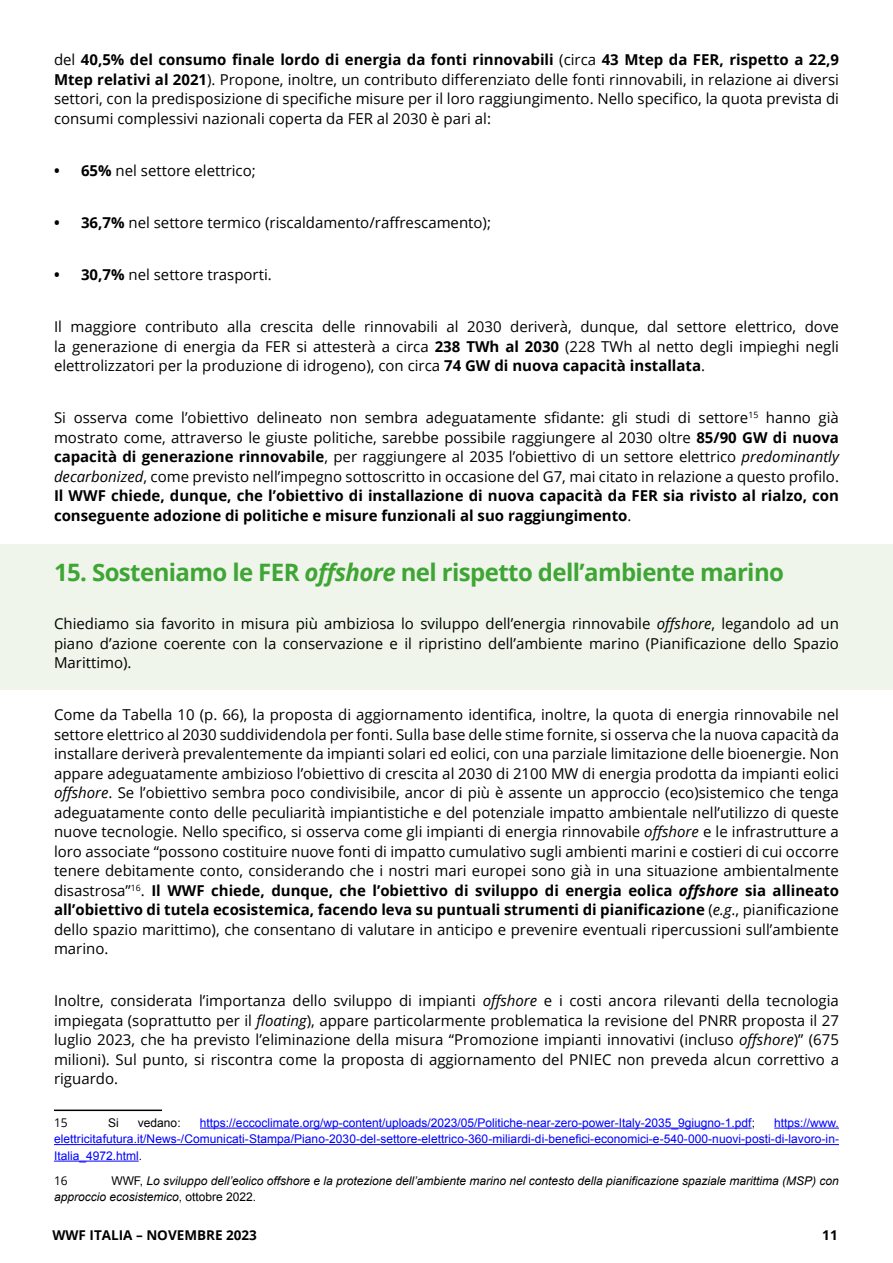
<style>
.page{position:relative;width:893px;height:1263px;background:#fff}
.page>*{position:absolute;margin:0;border:0;box-sizing:border-box;transform-origin:0 0}
.t1{font:700 24px "Open Sans";letter-spacing:-.025em;color:#3fa535}
.t2{font:15px/19.5px "Open Sans";color:#000;text-align:justify}
.t3{font:700 13.5px "Open Sans";color:#000}
.t4{font:12px/16.5px "Arial";color:#00f;text-align:justify}
.t5{font:italic 12px/16.5px "Arial";color:#000}
.t6{font:12px "Arial";color:#000}
.t7{font:12px "Open Sans";color:#000}
.s1{font-weight:700}
.s2{font-style:italic}
.s3{font-weight:700;font-style:italic}
.s4{color:#000}
.s5{font-style:normal}
</style>
<div class="page">
<div style="left:0;top:544px;width:893px;height:146px;background:#eff5ea"></div>
<hr style="left:54px;top:1109px;width:108px;height:2px;background:#000">
<hr style="left:200px;top:1128px;width:552px;height:1px;background:#00f">
<hr style="left:774px;top:1128px;width:65px;height:1px;background:#00f">
<hr style="left:54px;top:1144px;width:785px;height:1px;background:#00f">
<hr style="left:54px;top:1161px;width:85px;height:1px;background:#00f">
<p class="t2" style="left:54px;top:50px;width:786px">del <span class="s1">40,5% del consumo finale lordo di energia da fonti rinnovabili</span> (circa <span class="s1">43 Mtep da FER, rispetto a 22,9<br>Mtep relativi al 2021</span>). Propone, inoltre, un contributo differenziato delle fonti rinnovabili, in relazione ai diversi settori, con la predisposizione di specifiche misure per il loro raggiungimento. Nello specifico, la quota prevista di consumi complessivi nazionali coperta da FER al 2030 è pari al:</p>
<p class="t2" style="left:54px;top:160px;width:203px"><span class="s1">• 65%</span> nel settore elettrico;</p>
<p class="t2" style="left:54px;top:212px;width:439px"><span class="s1">• 36,7%</span> nel settore termico (riscaldamento/raffrescamento);</p>
<p class="t2" style="left:54px;top:264px;width:219px"><span class="s1">• 30,7%</span> nel settore trasporti.</p>
<p class="t2" style="left:54px;top:316px;width:786px">Il maggiore contributo alla crescita delle rinnovabili al 2030 deriverà, dunque, dal settore elettrico, dove la generazione di energia da FER si attesterà a circa <span class="s1">238 TWh al 2030</span> (228 TWh al netto degli impieghi negli elettrolizzatori per la produzione di idrogeno), con circa <span class="s1">74 GW di nuova capacità installata</span>.</p>
<p class="t2" style="left:54px;top:407px;width:786px">Si osserva come l’obiettivo delineato non sembra adeguatamente sfidante: gli studi di settore<sup>15</sup> hanno già mostrato come, attraverso le giuste politiche, sarebbe possibile raggiungere al 2030 oltre <span class="s1">85/90 GW di nuova capacità di generazione rinnovabile</span>, per raggiungere al 2035 l’obiettivo di un settore elettrico <span class="s2">predominantly decarbonized</span>, come previsto nell’impegno sottoscritto in occasione del G7, mai citato in relazione a questo profilo.<br><span class="s1">Il WWF chiede, dunque, che l’obiettivo di installazione di nuova capacità da FER sia rivisto al rialzo, con conseguente adozione di politiche e misure funzionali al suo raggiungimento</span>.</p>
<h1 class="t1" style="left:54px;top:556px;width:731px">15. Sosteniamo le FER <span class="s2">offshore</span> nel rispetto dell’ambiente marino</h1>
<p class="t2" style="left:54px;top:613px;width:786px">Chiediamo sia favorito in misura più ambiziosa lo sviluppo dell’energia rinnovabile <span class="s2">offshore</span>, legandolo ad un piano d’azione coerente con la conservazione e il ripristino dell’ambiente marino (Pianificazione dello Spazio Marittimo).</p>
<p class="t2" style="left:54px;top:704px;width:786px">Come da Tabella 10 (p. 66), la proposta di aggiornamento identifica, inoltre, la quota di energia rinnovabile nel settore elettrico al 2030 suddividendola per fonti. Sulla base delle stime fornite, si osserva che la nuova capacità da installare deriverà prevalentemente da impianti solari ed eolici, con una parziale limitazione delle bioenergie. Non appare adeguatamente ambizioso l’obiettivo di crescita al 2030 di 2100 MW di energia prodotta da impianti eolici <span class="s2">offshore</span>. Se l’obiettivo sembra poco condivisibile, ancor di più è assente un approccio (eco)sistemico che tenga adeguatamente conto delle peculiarità impiantistiche e del potenziale impatto ambientale nell’utilizzo di queste nuove tecnologie. Nello specifico, si osserva come gli impianti di energia rinnovabile <span class="s2">offshore</span> e le infrastrutture a loro associate “possono costituire nuove fonti di impatto cumulativo sugli ambienti marini e costieri di cui occorre tenere debitamente conto, considerando che i nostri mari europei sono già in una situazione ambientalmente disastrosa”<sup>16</sup>. <span class="s1">Il WWF chiede, dunque, che l’obiettivo di sviluppo di energia eolica</span> <span class="s3">offshore</span> <span class="s1">sia allineato all’obiettivo di tutela ecosistemica, facendo leva su puntuali strumenti di pianificazione</span> (<span class="s2">e.g</span>., pianificazione dello spazio marittimo), che consentano di valutare in anticipo e prevenire eventuali ripercussioni sull’ambiente marino.</p>
<p class="t2" style="left:54px;top:990px;width:786px">Inoltre, considerata l’importanza dello sviluppo di impianti <span class="s2">offshore</span> e i costi ancora rilevanti della tecnologia impiegata (soprattutto per il <span class="s2">floating</span>), appare particolarmente problematica la revisione del PNRR proposta il 27 luglio 2023, che ha previsto l’eliminazione della misura “Promozione impianti innovativi (incluso <span class="s2">offshore</span>)” (675 milioni). Sul punto, si riscontra come la proposta di aggiornamento del PNIEC non preveda alcun correttivo a riguardo.</p>
<p class="t7" style="left:54px;top:1114px;width:15px">15</p>
<p class="t6" style="left:108px;top:1115px;width:12px">Si</p>
<p class="t6" style="left:138px;top:1115px;width:44px">vedano:</p>
<p class="t4" style="left:200px;top:1114px;width:556px">https://eccoclimate.org/wp-content/uploads/2023/05/Politiche-near-zero-power-Italy-2035_9giugno-1.pdf<span class="s4">;</span></p>
<p class="t4" style="left:54px;top:1114px;width:787px;text-indent:720px">https://www. elettricitafutura.it/News-/Comunicati-Stampa/Piano-2030-del-settore-elettrico-360-miliardi-di-benefici-economici-e-540-000-nuovi-posti-di-lavoro-in-Italia_4972.html<span class="s4">.</span></p>
<p class="t7" style="left:54px;top:1172px;width:15px">16</p>
<p class="t5" style="left:54px;top:1172px;width:786px;text-indent:57px"><span class="s5">WWF,</span> Lo sviluppo dell’eolico offshore e la protezione dell’ambiente marino nel contesto della pianificazione spaziale marittima (MSP) con approccio ecosistemico<span class="s5">, ottobre 2022.</span></p>
<p class="t3" style="left:53px;top:1225px;width:206px">WWF ITALIA – NOVEMBRE 2023</p>
<p class="t3" style="left:822px;top:1225px;width:17px">11</p>
</div>
